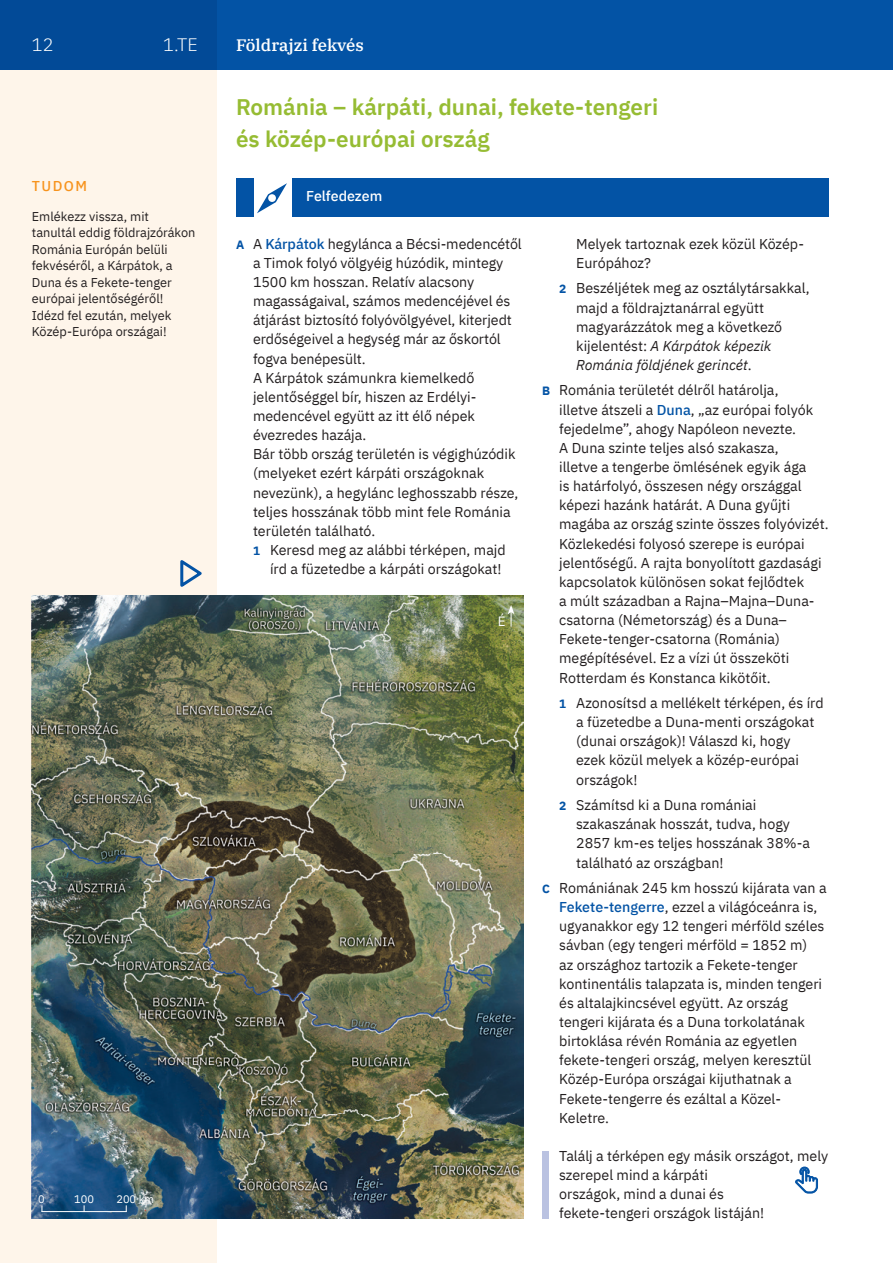
<style>
.page{position:relative;width:893px;height:1263px;background:#fff}
.page>*{position:absolute;margin:0;border:0;box-sizing:border-box;transform-origin:0 0}
.t1{font:600 22.5px/32px "IBM Plex Sans";color:#96bc33}
.t2{font:300 18px "IBM Plex Sans";color:#fff}
.t3{font:500 16.5px "IBM Plex Serif";color:#fff}
.t4{font:14.25px/19.2px "IBM Plex Sans";color:#231f20}
.t5{font:500 14.25px "IBM Plex Sans";color:#fff}
.t6{font:500 14.25px "IBM Plex Sans";letter-spacing:.1em;color:#f7931d}
.t7{font:13.5px "IBM Plex Sans";color:#fff}
.t8{font:12.75px/16.5px "IBM Plex Sans";color:#231f20}
.t9{font:10.95px "IBM Plex Sans";color:#fff}
.s1{font-weight:700;font-size:12px;color:#0353a5}
.s2{font-weight:500;color:#0353a5}
.s3{font-style:italic}
</style>
<div class="page">
<div style="left:0;top:0;width:217px;height:1263px;background:#fef5ea"></div>
<div style="left:0;top:0;width:893px;height:70px;background:#0353a5"></div>
<div style="left:0;top:0;width:217px;height:70px;background:#024a97"></div>
<hr style="left:892px;top:0;width:1px;height:70px;background:#96bc33">
<div style="left:236px;top:179px;width:17px;height:38px;background:#0353a5"></div>
<div style="left:257px;top:179px;width:572px;height:38px;background:#0353a5"></div>
<img style="left:32px;top:595px;width:491px;height:623px">
<div style="left:542px;top:1151px;width:7px;height:67px;background:#bac2e1"></div>
<svg style="left:180px;top:560px;width:22px;height:27px"></svg>
<svg style="left:795px;top:1166px;width:23px;height:28px"></svg>
<hr style="left:42px;top:1211px;width:85px;height:1px;background:#fff">
<svg style="left:508px;top:605px;width:6px;height:22px"></svg>
<p class="t2" style="left:32px;top:31px;width:23px">12</p>
<p class="t2" style="left:163px;top:31px;width:36px">1.TE</p>
<p class="t3" style="left:236px;top:32px;width:129px">Földrajzi fekvés</p>
<p class="t6" style="left:32px;top:175px;width:57px">TUDOM</p>
<p class="t8" style="left:32px;top:207px;width:165px">Emlékezz vissza, mit tanultál eddig földrajzórákon<br>Románia Európán belüli fekvéséről, a Kárpátok, a<br>Duna és a Fekete-tenger európai jelentőségéről!<br>Idézd fel ezután, melyek<br>Közép-Európa országai!</p>
<p class="t9" style="left:38px;top:1191px;width:8px">0</p>
<p class="t9" style="left:74px;top:1191px;width:21px">100</p>
<p class="t9" style="left:116px;top:1191px;width:39px">200 km</p>
<h1 class="t1" style="left:236px;top:89px;width:424px">Románia – kárpáti, dunai, fekete-tengeri és közép-európai ország</h1>
<p class="t5" style="left:306px;top:185px;width:77px">Felfedezem</p>
<p class="t4" style="left:253px;top:233px;width:270px;text-indent:-17px"><span class="s1">A</span> A <span class="s2">Kárpátok</span> hegylánca a Bécsi-medencétől a Timok folyó völgyéig húzódik, mintegy 1500 km hosszan. Relatív alacsony magasságaival, számos medencéjével és átjárást biztosító folyóvölgyével, kiterjedt erdőségeivel a hegység már az őskortól fogva benépesült.<br>A Kárpátok számunkra kiemelkedő jelentőséggel bír, hiszen az Erdélyi&shy;medencével együtt az itt élő népek évezredes hazája.<br>Bár több ország területén is végighúzódik (melyeket ezért kárpáti országoknak nevezünk), a hegylánc leghosszabb része, teljes hosszának több mint fele Románia területén található.<br><span class="s1">1</span> Keresd meg az alábbi térképen, majd</p>
<p class="t4" style="left:270px;top:558px;width:233px">írd a füzetedbe a kárpáti országokat!</p>
<p class="t7" style="left:498px;top:610px;width:9px">É</p>
<p class="t4" style="left:576px;top:233px;width:229px">Melyek tartoznak ezek közül Közép-<br>Európához?</p>
<p class="t4" style="left:576px;top:278px;width:235px;text-indent:-17px"><span class="s1">2</span> Beszéljétek meg az osztálytársakkal, majd a földrajztanárral együtt magyarázzátok meg a következő kijelentést: <span class="s3">A Kárpátok képezik Románia földjének gerincét</span>.</p>
<p class="t4" style="left:559px;top:380px;width:271px;text-indent:-17px"><span class="s1">B</span> Románia területét délről határolja,<br>illetve átszeli a <span class="s2">Duna</span>, „az európai folyók fejedelme”, ahogy Napóleon nevezte.<br>A Duna szinte teljes alsó szakasza,<br>illetve a tengerbe ömlésének egyik ága<br>is határfolyó, összesen négy országgal képezi hazánk határát. A Duna gyűjti magába az ország szinte összes folyóvizét.<br>Közlekedési folyosó szerepe is európai jelentőségű. A rajta bonyolított gazdasági kapcsolatok különösen sokat fejlődtek<br>a múlt században a Rajna–Majna–Duna&shy;csatorna (Németország) és a Duna– Fekete-tenger-csatorna (Románia) megépítésével. Ez a vízi út összeköti Rotterdam és Konstanca kikötőit.</p>
<p class="t4" style="left:576px;top:692px;width:249px;text-indent:-17px"><span class="s1">1</span> Azonosítsd a mellékelt térképen, és írd a füzetedbe a Duna-menti országokat (dunai országok)! Válaszd ki, hogy ezek közül melyek a közép-európai országok!</p>
<p class="t4" style="left:576px;top:794px;width:235px;text-indent:-17px"><span class="s1">2</span> Számítsd ki a Duna romániai szakaszának hosszát, tudva, hogy<br>2857 km-es teljes hosszának 38%-a található az országban!</p>
<p class="t4" style="left:559px;top:877px;width:269px;text-indent:-17px"><span class="s1">C</span> Romániának 245 km hosszú kijárata van a <span class="s2">Fekete-tengerre</span>, ezzel a világóceánra is, ugyanakkor egy 12 tengeri mérföld széles sávban (egy tengeri mérföld = 1852 m)<br>az országhoz tartozik a Fekete-tenger kontinentális talapzata is, minden tengeri és altalajkincsével együtt. Az ország tengeri kijárata és a Duna torkolatának birtoklása révén Románia az egyetlen fekete-tengeri ország, melyen keresztül Közép-Európa országai kijuthatnak a Fekete-tengerre és ezáltal a Közel-Keletre.</p>
<p class="t4" style="left:559px;top:1145px;width:270px">Találj a térképen egy másik országot, mely szerepel mind a kárpáti<br>országok, mind a dunai és<br>fekete-tengeri országok listáján!</p>
</div>
